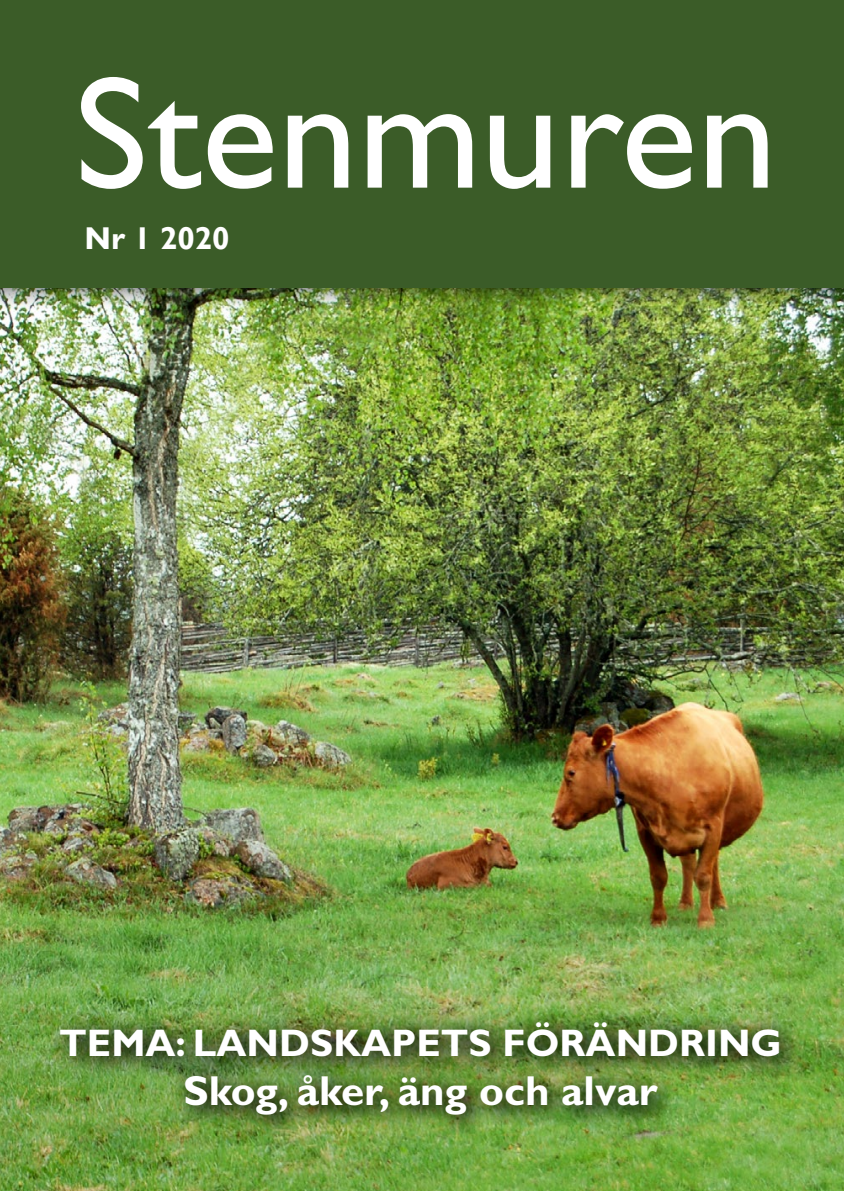
<style>
.page{position:relative;width:844px;height:1191px;background:#fff}
.page>*{position:absolute;margin:0;border:0;box-sizing:border-box;transform-origin:0 0}
.t1{font:160.12px "Gill Sans";color:#fff}
.t2{font:700 42px "Gill Sans Std";color:#fff}
.t3{font:700 38.5px "Gill Sans Std";color:#fff}
.t4{font:700 31.5px "Gill Sans";color:#fff}
</style>
<div class="page">
<img style="left:0;top:311px;width:843px;height:880px">
<div style="left:0;top:0;width:843px;height:311px;background:#000;opacity:.75"></div>
<div style="left:0;top:0;width:843px;height:288px;background:#3b5c28"></div>
<div style="left:39px;top:1000px;width:762px;height:136px;background:#000;opacity:.75"></div>
<p class="t1" style="left:74px;top:41px;width:704px">Stenmuren</p>
<p class="t4" style="left:84px;top:219px;width:147px">Nr 1 2020</p>
<p class="t3" style="left:59px;top:1020px;width:724px">TEMA: LANDSKAPETS FÖRÄNDRING</p>
<p class="t2" style="left:183px;top:1065px;width:475px">Skog, åker, äng och alvar</p>
</div>
